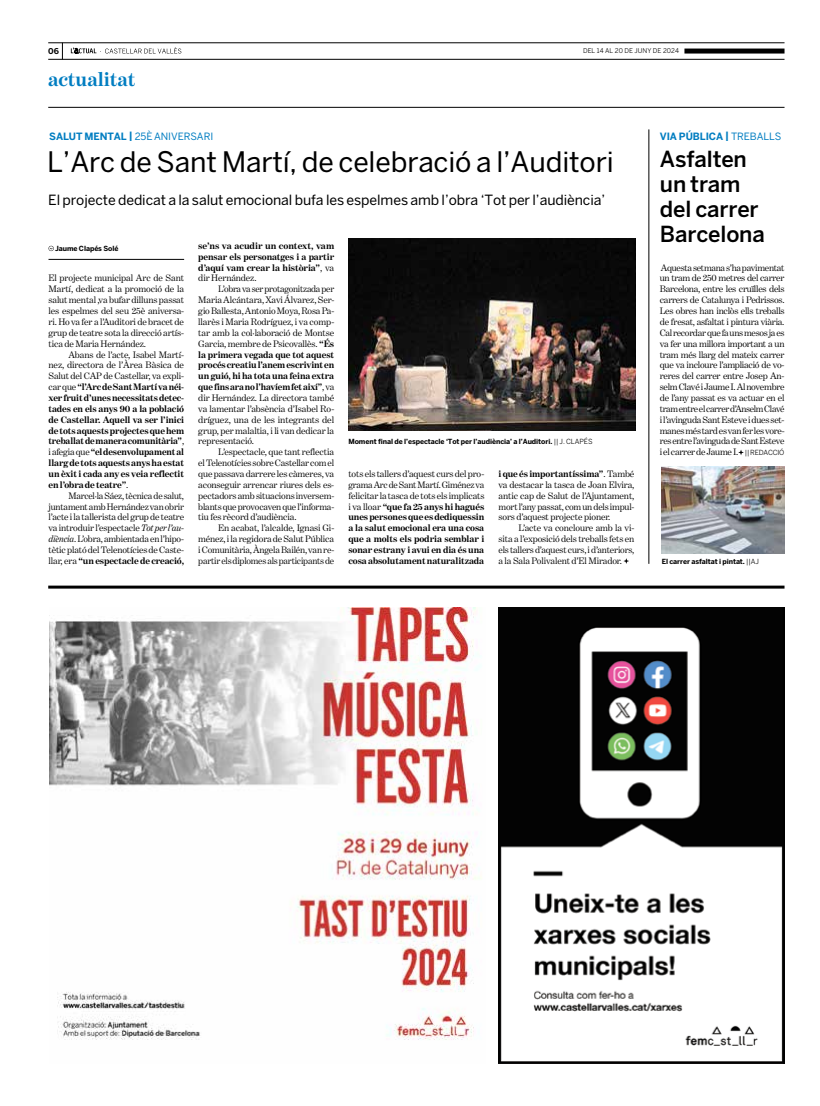
<style>
.page{position:relative;width:820px;height:1106px;background:#fff}
.page>*{position:absolute;margin:0;border:0;box-sizing:border-box;transform-origin:0 0}
.t1{font:28px "Benton Sans";letter-spacing:-.005em;color:#000}
.t2{font:500 22px/25px "Benton Sans";letter-spacing:-.01em;color:#000}
.t3{font:700 20px "Benton Modern One";letter-spacing:-.005em;color:#007dc1}
.t4{font:14px "Benton Sans";letter-spacing:-.005em;color:#000}
.t5{font:10px "Benton Sans";letter-spacing:-.005em;color:#007dc1}
.t6{font:700 10px "Benton Sans";letter-spacing:-.01em;color:#007dc1}
.t7{font:9.5px/10.9px "Benton Modern One";letter-spacing:-.015em;color:#000;text-align:justify}
.t8{font:700 9.5px/10.9px "Benton Modern One";letter-spacing:-.01em;color:#000;text-align:justify}
.t9{font:700 8px "Benton Sans";color:#000}
.t10{font:700 7px "Benton Sans";letter-spacing:-.01em;color:#000}
.t11{font:6.5px "Benton Sans";letter-spacing:.005em;color:#000}
.s1{font-weight:700}
.s2{font-weight:400}
.s3{font-style:italic}
.s4{font-family:"Benton Sans";font-size:7px}
</style>
<div class="page">
<svg style="left:62px;top:44px;width:1px;height:15px"></svg>
<hr style="left:48px;top:107px;width:736px;height:1px;background:#000">
<hr style="left:48px;top:43px;width:736px;height:1px;background:#000">
<hr style="left:48px;top:59px;width:736px;height:1px;background:#000">
<div style="left:684px;top:49px;width:100px;height:5px;background:#000"></div>
<svg style="left:71px;top:47px;width:110px;height:7px"></svg>
<hr style="left:48px;top:585px;width:736px;height:3px;background:#000">
<svg style="left:48px;top:246px;width:6px;height:5px"></svg>
<hr style="left:48px;top:259px;width:136px;height:1px;background:#000">
<img style="left:348px;top:238px;width:287px;height:192px">
<svg style="left:623px;top:558px;width:6px;height:6px"></svg>
<hr style="left:648px;top:129px;width:1px;height:435px;background:#000">
<svg style="left:738px;top:450px;width:5px;height:5px"></svg>
<img style="left:661px;top:466px;width:123px;height:87px">
<img style="left:49px;top:607px;width:432px;height:433px">
<img style="left:498px;top:607px;width:286px;height:456px">
<p class="t9" style="left:48px;top:46px;width:12px">06</p>
<p class="t11" style="left:582px;top:47px;width:97px">DEL 14 AL 20 DE JUNY DE 2024</p>
<h3 class="t3" style="left:48px;top:68px;width:89px">actualitat</h3>
<p class="t5" style="left:49px;top:131px;width:165px"><span class="s1">SALUT MENTAL |</span> 25È ANIVERSARI</p>
<h1 class="t1" style="left:47px;top:145px;width:567px">L’Arc de Sant Martí, de celebració a l’Auditori</h1>
<h3 class="t4" style="left:48px;top:191px;width:558px">El projecte dedicat a la salut emocional bufa les espelmes amb l’obra ‘Tot per l’audiència’</h3>
<p class="t10" style="left:55px;top:244px;width:65px">Jaume Clapés Solé</p>
<p class="t8" style="left:198px;top:240px;width:137px">se’ns va acudir un context, vam pensar els personatges i a partir d’aquí vam crear la història”<span class="s2">, va dir Hernández.</span></p>
<p class="t7" style="left:198px;top:284px;width:137px;text-indent:20px">L’obra va ser protagonitzada per Maria Alcántara, Xavi Álvarez, Ser&shy;gio Ballesta, Antonio Moya, Rosa Pa&shy;llarès i Maria Rodríguez, i va comp&shy;tar amb la col·laboració de Montse Garcia, membre de Psicovallès. <span class="s1">“És la primera vegada que tot aquest procés creatiu l’anem escrivint en un guió, hi ha tota una feina extra que fins ara no l’havíem fet així”</span>, va dir Hernández. La directora també va lamentar l’absència d’Isabel Ro&shy;dríguez, una de les integrants del grup, per malaltia, i li van dedicar la representació.</p>
<p class="t7" style="left:198px;top:446px;width:137px;text-indent:20px">L’espectacle, que tant reflectia el Telenotícies sobre Castellar com el que passava darrere les càmeres, va aconseguir arrencar riures dels es&shy;pectadors amb situacions inversem&shy;blants que provocaven que l’informa&shy;tiu fes rècord d’audiència.</p>
<p class="t7" style="left:198px;top:522px;width:137px;text-indent:20px">En acabat, l’alcalde, Ignasi Gi&shy;ménez, i la regidora de Salut Pública i Comunitària, Àngela Bailén, van re&shy;partir els diplomes als participants de</p>
<p class="t7" style="left:48px;top:273px;width:137px">El projecte municipal Arc de Sant Martí, dedicat a la promoció de la salut mental ,va bufar dilluns passat les espelmes del seu 25è aniversa&shy;ri. Ho va fer a l’Auditori de bracet de grup de teatre sota la direcció artís&shy;tica de Maria Hernández.</p>
<p class="t8" style="left:48px;top:349px;width:137px;text-indent:20px"><span class="s2">Abans de l’acte, Isabel Martí&shy;nez, directora de l’Àrea Bàsica de Salut del CAP de Castellar, va expli&shy;car que</span> “l’Arc de Sant Martí va néi&shy;xer fruit d’unes necessitats detec&shy;tades en els anys 90 a la població de Castellar. Aquell va ser l’inici de tots aquests projectes que hem treballat de manera comunitària”<span class="s2">, i afegia que</span> “el desenvolupament al llarg de tots aquests anys ha estat un èxit i cada any es veia reflectit en l’obra de teatre”<span class="s2">.</span></p>
<p class="t7" style="left:48px;top:490px;width:137px;text-indent:20px">Marcel·la Sáez, tècnica de salut, juntament amb Hernández van obrir l’acte i la tallerista del grup de teatre va introduir l’espectacle <span class="s3">Tot per l’au&shy;diència</span>. L’obra, ambientada en l’hipo&shy;tètic plató del Telenotícies de Caste&shy;llar, era <span class="s1">“un espectacle de creació,</span></p>
<p class="t10" style="left:348px;top:437px;width:245px">Moment final de l’espectacle ‘Tot per l’audiència’ a l’Auditori. <span class="s2">|| J. CLAPÉS</span></p>
<p class="t8" style="left:348px;top:468px;width:137px"><span class="s2">tots els tallers d’aquest curs del pro&shy;grama Arc de Sant Martí. Giménez va felicitar la tasca de tots els implicats i va lloar</span> “que fa 25 anys hi hagués unes persones que es dediquessin a la salut emocional era una cosa que a molts els podria semblar i sonar estrany i avui en dia és una cosa absolutament naturalitzada</p>
<p class="t7" style="left:498px;top:468px;width:137px"><span class="s1">i que és importantíssima”</span>. També va destacar la tasca de Joan Elvira, antic cap de Salut de l’Ajuntament, mort l’any passat, com un dels impul&shy;sors d’aquest projecte pioner.</p>
<p class="t7" style="left:498px;top:522px;width:137px;text-indent:20px">L’acte va concloure amb la vi&shy;sita a l’exposició dels treballs fets en els tallers d’aquest curs, i d’anteriors, a la Sala Polivalent d’El Mirador.</p>
<p class="t6" style="left:659px;top:131px;width:123px">VIA PÚBLICA | <span class="s2">TREBALLS</span></p>
<h2 class="t2" style="left:659px;top:147px;width:106px">Asfalten un tram del carrer<br>Barcelona</h2>
<p class="t7" style="left:659px;top:262px;width:126px">Aquesta setmana s’ha pavimentat un tram de 250 metres del carrer Barcelona, entre les cruïlles dels carrers de Catalunya i Pedrissos.<br>Les obres han inclòs ells treballs de fresat, asfaltat i pintura viària.<br>Cal recordar que fa uns mesos ja es va fer una millora important a un tram més llarg del mateix carrer que va incloure l’ampliació de vo&shy;reres del carrer entre Josep An&shy;selm Clavé i Jaume I. Al novembre de l’any passat es va actuar en el tram entre el carrer d’Anselm Clavé i l’avinguda Sant Esteve i dues set&shy;manes més tard es van fer les vore&shy;res entre l’avinguda de Sant Esteve i el carrer de Jaume I. <span class="s4">|| REDACCIÓ</span></p>
<p class="t10" style="left:661px;top:557px;width:99px">El carrer asfaltat i pintat. <span class="s2">||AJ</span></p>
</div>
